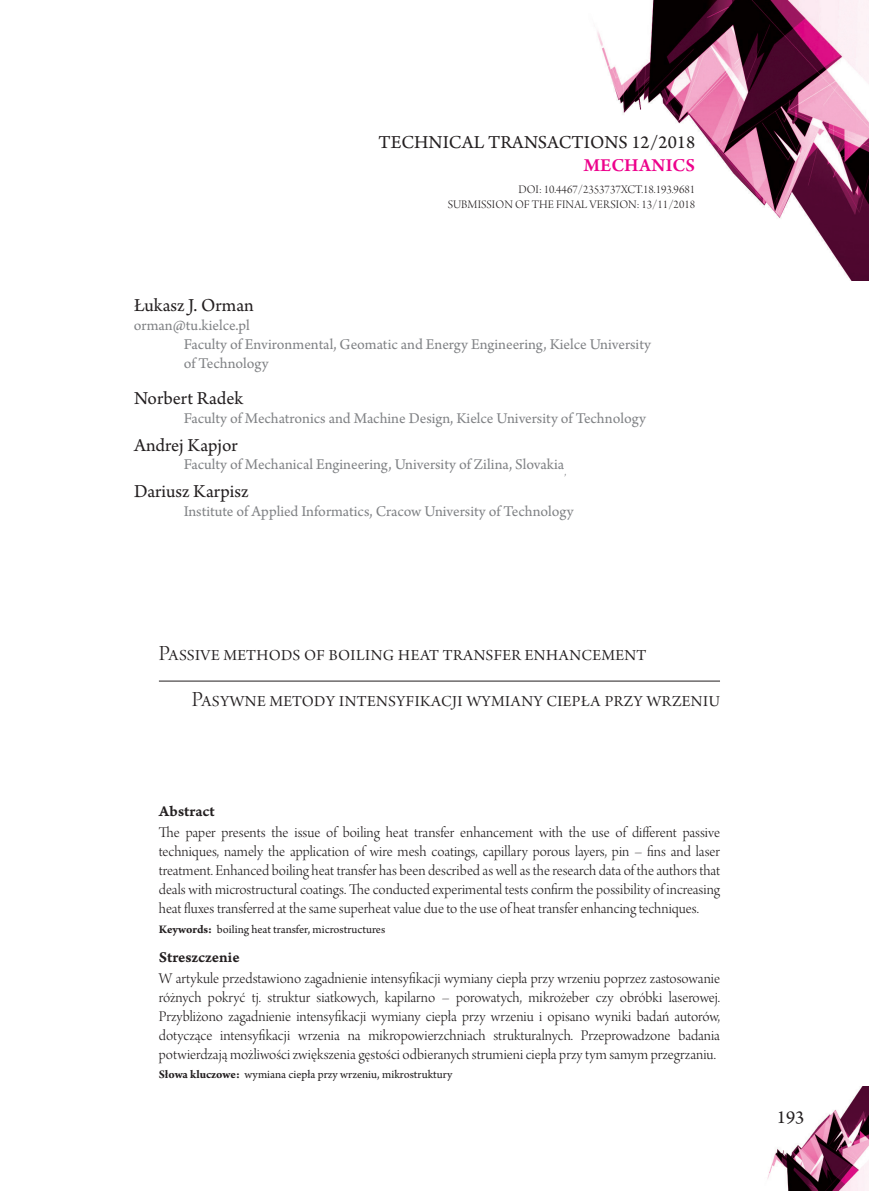
<style>
.page{position:relative;width:869px;height:1191px;background:#fff}
.page>*{position:absolute;margin:0;border:0;box-sizing:border-box;transform-origin:0 0}
._2_Tytuł_PL{font:22.75px "Arno Pro Light Display";color:#231f20}
._2_Tytuł{font:22.75px "Arno Pro Light Display";color:#231f20}
._0_Head{font:19.25px "Arno Pro";color:#231f20}
._0_Series_CE{font:600 19.25px "Arno Pro";letter-spacing:.01em;color:#ed028c}
.PageNo{font:19.25px "Arno Pro";color:#231f20}
._3_Abstract_treść{font:15.75px/18.9px "Arno Pro Light Display";letter-spacing:.035em;color:#231f20;text-align:justify}
._3_Abstract_treść_PL{font:15.75px/18.9px "Arno Pro Light Display";color:#231f20;text-align:justify}
._1_Afiliacja{font:15.75px/18.9px "Arno Pro";color:#808285}
._3_Abstract{font:15.75px "Arno Pro Smbd Caption";letter-spacing:-.005em;color:#231f20}
._3_Keywords_treść{font:12.25px "Arno Pro";color:#231f20}
._0_DOI{font:12.25px/14.7px "Arno Pro Light Display";color:#231f20;text-align:right}
.s1{font-weight:700}
</style>
<div class="page">
<img style="left:767px;top:1086px;width:101px;height:105px">
<img style="left:597px;top:0;width:271px;height:280px">
<hr style="left:159px;top:680px;width:560px;height:1px;background:#231f20">
<p class="_0_Head" style="left:378px;top:131px;width:318px">TECHNICAL TRANSACTIONS 12/2018</p>
<p class="_0_Series_CE" style="left:583px;top:155px;width:113px">MECHANICS</p>
<p class="_0_DOI" style="left:447px;top:183px;width:249px">DOI: 10.4467/2353737XCT.18.193.9681<br>SUBMISSION OF THE FINAL VERSION: 13/11/2018</p>
<p class="_0_Head" style="left:134px;top:294px;width:121px">Łukasz J. Orman</p>
<p class="_1_Afiliacja" style="left:134px;top:316px;width:117px">orman@tu.kielce.pl</p>
<p class="_1_Afiliacja" style="left:184px;top:335px;width:468px">Faculty of Environmental, Geomatic and Energy Engineering, Kielce University of Technology</p>
<p class="_0_Head" style="left:134px;top:387px;width:110px">Norbert Radek</p>
<p class="_1_Afiliacja" style="left:184px;top:409px;width:463px">Faculty of Mechatronics and Machine Design, Kielce University of Technology</p>
<p class="_0_Head" style="left:134px;top:434px;width:105px">Andrej Kapjor</p>
<p class="_1_Afiliacja" style="left:184px;top:456px;width:384px">Faculty of Mechanical Engineering, University of Zilina, Slovakia<sub>,</sub></p>
<p class="_0_Head" style="left:134px;top:480px;width:116px">Dariusz Karpisz</p>
<p class="_1_Afiliacja" style="left:184px;top:502px;width:391px">Institute of Applied Informatics, Cracow University of Technology</p>
<p class="_2_Tytuł" style="left:159px;top:640px;width:489px">Passive methods of boiling heat transfer enhancement</p>
<p class="_2_Tytuł_PL" style="left:192px;top:687px;width:529px">Pasywne metody intensyfikacji wymiany ciepła przy wrzeniu</p>
<p class="_3_Abstract" style="left:159px;top:802px;width:57px">Abstract</p>
<p class="_3_Abstract_treść" style="left:159px;top:824px;width:562px">The paper presents the issue of boiling heat transfer enhancement with the use of different passive techniques, namely the application of wire mesh coatings, capillary porous layers, pin – fins and laser treatment. Enhanced boiling heat transfer has been described as well as the research data ofthe authors that deals with microstructural coatings. The conducted experimental tests confirm the possibility ofincreasing heat fluxes transferred at the same superheat value due to the use ofheat transfer enhancing techniques.</p>
<p class="_3_Keywords_treść" style="left:159px;top:922px;width:228px"><span class="s1">Keywords:</span> boiling heat transfer, microstructures</p>
<p class="_3_Abstract" style="left:159px;top:947px;width:82px">Streszczenie</p>
<p class="_3_Abstract_treść_PL" style="left:159px;top:970px;width:562px">W artykule przedstawiono zagadnienie intensyfikacji wymiany ciepła przy wrzeniu poprzez zastosowanie różnych pokryć tj. struktur siatkowych, kapilarno – porowatych, mikrożeber czy obróbki laserowej.<br>Przybliżono zagadnienie intensyfikacji wymiany ciepła przy wrzeniu i opisano wyniki badań autorów, dotyczące intensyfikacji wrzenia na mikropowierzchniach strukturalnych. Przeprowadzone badania potwierdzają możliwości zwiększenia gęstości odbieranych strumieni ciepła przy tym samym przegrzaniu.</p>
<p class="_3_Keywords_treść" style="left:159px;top:1067px;width:295px"><span class="s1">Słowa kluczowe:</span> wymiana ciepła przy wrzeniu, mikrostruktury</p>
<p class="PageNo" style="left:776px;top:1106px;width:29px">193</p>
</div>
